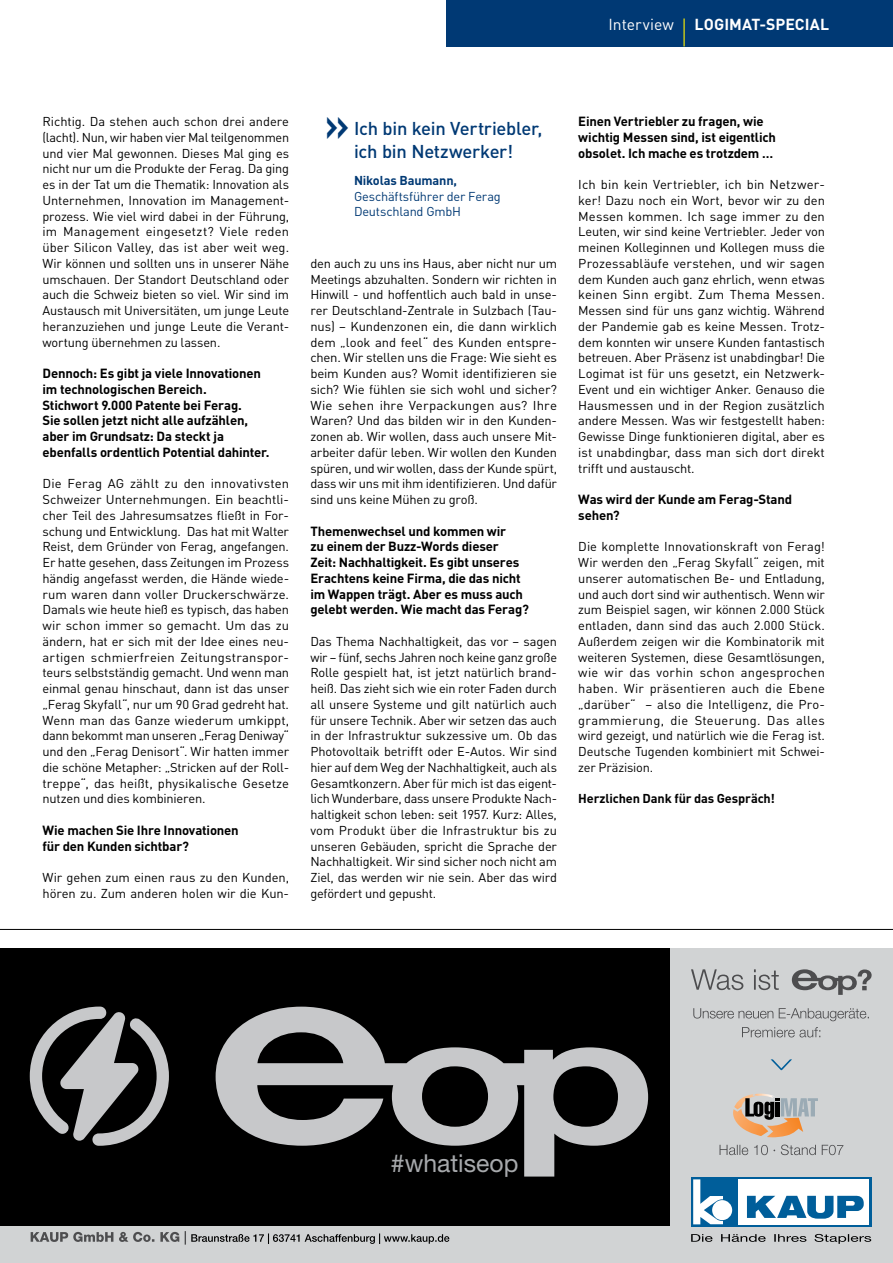
<style>
.page{position:relative;width:893px;height:1263px;background:#fff}
.page>*{position:absolute;margin:0;border:0;box-sizing:border-box;transform-origin:0 0}
.t1{font:500 48px "DIN";color:#003974;scale:.9 1}
.t2{font:24.75px "Helvetica Neue LT Pro";color:#a7a9ac}
.t3{font:500 18.3px/23.2px "DIN";letter-spacing:-.015em;color:#003974}
.t4{font:700 15.75px "DIN";letter-spacing:.005em;color:#fff}
.t5{font:700 13.2px/15.8px "DIN Pro";letter-spacing:-.015em;color:#000}
.t6{font:12.75px/15.8px "DIN Pro";letter-spacing:-.01em;color:#000;text-align:justify}
.t7{font:12.75px/15.8px "DIN Pro";letter-spacing:-.015em;color:#003974}
.t8{font:700 12.75px "DIN Pro";letter-spacing:-.01em;color:#000}
.t9{font:700 12.75px "DIN";letter-spacing:-.015em;color:#003974}
.s1{font-weight:400}
.s2{font-weight:400;font-size:32.4px;color:#fff200}
</style>
<div class="page">
<div style="left:446px;top:0;width:447px;height:47px;background:#003974"></div>
<div style="left:0;top:1226px;width:893px;height:37px;background:#d1d3d4"></div>
<div style="left:656px;top:948px;width:237px;height:315px;background:#d1d3d4"></div>
<div style="left:691px;top:1177px;width:181px;height:49px;background:linear-gradient(to bottom,#005d99,#07629d)"></div>
<svg style="left:693px;top:1179px;width:30px;height:45px"></svg>
<div style="left:739px;top:1179px;width:130px;height:45px;background:#fff"></div>
<svg style="left:747px;top:1196px;width:117px;height:23px"></svg>
<div style="left:712px;top:1200px;width:20px;height:20px;background:#fff;border-radius:50%"></div>
<svg style="left:691px;top:1234px;width:180px;height:10px"></svg>
<svg style="left:31px;top:1231px;width:418px;height:13px"></svg>
<svg style="left:719px;top:1144px;width:124px;height:11px"></svg>
<svg style="left:733px;top:1094px;width:85px;height:43px"></svg>
<div style="left:0;top:948px;width:670px;height:278px;background:#000"></div>
<svg style="left:771px;top:1059px;width:21px;height:11px"></svg>
<svg style="left:742px;top:1027px;width:78px;height:10px"></svg>
<svg style="left:693px;top:1008px;width:176px;height:13px"></svg>
<svg style="left:691px;top:969px;width:88px;height:21px"></svg>
<svg style="left:792px;top:969px;width:80px;height:26px"></svg>
<svg style="left:216px;top:1007px;width:432px;height:169px"></svg>
<svg style="left:30px;top:1006px;width:139px;height:140px"></svg>
<hr style="left:0;top:929px;width:893px;height:1px;background:#000">
<p class="t4" style="left:608px;top:14px;width:218px"><span class="s1">Interview</span> <span class="s2">|</span> Logimat-Special</p>
<p class="t6" style="left:43px;top:113px;width:248px">Richtig. Da stehen auch schon drei andere (lacht). Nun, wir haben vier Mal teilgenommen und vier Mal gewonnen. Dieses Mal ging es nicht nur um die Produkte der Ferag. Da ging es in der Tat um die Thematik: Innovation als Unternehmen, Innovation im Management&shy;prozess. Wie viel wird dabei in der Führung, im Management eingesetzt? Viele reden über Silicon Valley, das ist aber weit weg.<br>Wir können und sollten uns in unserer Nähe umschauen. Der Standort Deutschland oder auch die Schweiz bieten so viel. Wir sind im Austausch mit Universitäten, um junge Leute heranzuziehen und junge Leute die Verant&shy;wortung übernehmen zu lassen.</p>
<p class="t5" style="left:43px;top:365px;width:229px">Dennoch: Es gibt ja viele Innovationen im technologischen Bereich.<br>Stichwort 9.000 Patente bei Ferag.<br>Sie sollen jetzt nicht alle aufzählen, aber im Grundsatz: Da steckt ja ebenfalls ordentlich Potential dahinter.</p>
<p class="t6" style="left:43px;top:475px;width:248px">Die Ferag AG zählt zu den innovativsten Schweizer Unternehmungen. Ein beachtli&shy;cher Teil des Jahresumsatzes fließt in For&shy;schung und Entwicklung. Das hat mit Walter Reist, dem Gründer von Ferag, angefangen.<br>Er hatte gesehen, dass Zeitungen im Prozess händig angefasst werden, die Hände wiede&shy;rum waren dann voller Druckerschwärze.<br>Damals wie heute hieß es typisch, das haben wir schon immer so gemacht. Um das zu ändern, hat er sich mit der Idee eines neu&shy;artigen schmierfreien Zeitungstranspor&shy;teurs selbstständig gemacht. Und wenn man einmal genau hinschaut, dann ist das unser „Ferag Skyfall“, nur um 90 Grad gedreht hat.<br>Wenn man das Ganze wiederum umkippt, dann bekommt man unseren „Ferag Deniway“ und den „Ferag Denisort“. Wir hatten immer die schöne Metapher: „Stricken auf der Roll&shy;treppe“, das heißt, physikalische Gesetze nutzen und dies kombinieren.</p>
<p class="t5" style="left:43px;top:822px;width:198px">Wie machen Sie Ihre Innovationen für den Kunden sichtbar?</p>
<p class="t6" style="left:43px;top:869px;width:248px">Wir gehen zum einen raus zu den Kunden, hören zu. Zum anderen holen wir die Kun-</p>
<h1 class="t1" style="left:324px;top:93px;width:30px">»</h1>
<h3 class="t3" style="left:354px;top:116px;width:190px">Ich bin kein Vertriebler, ich bin Netzwerker!</h3>
<p class="t9" style="left:354px;top:172px;width:105px">Nikolas Baumann,</p>
<p class="t7" style="left:354px;top:188px;width:148px">Geschäftsführer der Ferag<br>Deutschland GmbH</p>
<p class="t6" style="left:310px;top:255px;width:248px">den auch zu uns ins Haus, aber nicht nur um Meetings abzuhalten. Sondern wir richten in Hinwill - und hoffentlich auch bald in unse&shy;rer Deutschland-Zentrale in Sulzbach (Tau&shy;nus) – Kundenzonen ein, die dann wirklich dem „look and feel“ des Kunden entspre&shy;chen. Wir stellen uns die Frage: Wie sieht es beim Kunden aus? Womit identifizieren sie sich? Wie fühlen sie sich wohl und sicher?<br>Wie sehen ihre Verpackungen aus? Ihre Waren? Und das bilden wir in den Kunden&shy;zonen ab. Wir wollen, dass auch unsere Mit&shy;arbeiter dafür leben. Wir wollen den Kunden spüren, und wir wollen, dass der Kunde spürt, dass wir uns mit ihm identifizieren. Und dafür sind uns keine Mühen zu groß.</p>
<p class="t5" style="left:310px;top:522px;width:220px">Themenwechsel und kommen wir<br>zu einem der Buzz-Words dieser<br>Zeit: Nachhaltigkeit. Es gibt unseres Erachtens keine Firma, die das nicht im Wappen trägt. Aber es muss auch gelebt werden. Wie macht das Ferag?</p>
<p class="t6" style="left:310px;top:633px;width:248px">Das Thema Nachhaltigkeit, das vor – sagen wir – fünf, sechs Jahren noch keine ganz große Rolle gespielt hat, ist jetzt natürlich brand&shy;heiß. Das zieht sich wie ein roter Faden durch all unsere Systeme und gilt natürlich auch für unsere Technik. Aber wir setzen das auch in der Infrastruktur sukzessive um. Ob das Photovoltaik betrifft oder E-Autos. Wir sind hier auf dem Weg der Nachhaltigkeit, auch als Gesamtkonzern. Aber für mich ist das eigent&shy;lich Wunderbare, dass unsere Produkte Nach&shy;haltigkeit schon leben: seit 1957. Kurz: Alles, vom Produkt über die Infrastruktur bis zu unseren Gebäuden, spricht die Sprache der Nachhaltigkeit. Wir sind sicher noch nicht am Ziel, das werden wir nie sein. Aber das wird gefördert und gepusht.</p>
<p class="t5" style="left:578px;top:113px;width:199px">Einen Vertriebler zu fragen, wie wichtig Messen sind, ist eigentlich obsolet. Ich mache es trotzdem …</p>
<p class="t6" style="left:578px;top:176px;width:248px">Ich bin kein Vertriebler, ich bin Netzwer&shy;ker! Dazu noch ein Wort, bevor wir zu den Messen kommen. Ich sage immer zu den Leuten, wir sind keine Vertriebler. Jeder von meinen Kolleginnen und Kollegen muss die Prozessabläufe verstehen, und wir sagen dem Kunden auch ganz ehrlich, wenn etwas keinen Sinn ergibt. Zum Thema Messen.<br>Messen sind für uns ganz wichtig. Während der Pandemie gab es keine Messen. Trotz&shy;dem konnten wir unsere Kunden fantastisch betreuen. Aber Präsenz ist unabdingbar! Die Logimat ist für uns gesetzt, ein Netzwerk-Event und ein wichtiger Anker. Genauso die Hausmessen und in der Region zusätzlich andere Messen. Was wir festgestellt haben:<br>Gewisse Dinge funktionieren digital, aber es ist unabdingbar, dass man sich dort direkt trifft und austauscht.</p>
<p class="t5" style="left:578px;top:491px;width:215px">Was wird der Kunde am Ferag-Stand sehen?</p>
<p class="t6" style="left:578px;top:538px;width:248px">Die komplette Innovationskraft von Ferag!<br>Wir werden den „Ferag Skyfall“ zeigen, mit unserer automatischen Be- und Entladung, und auch dort sind wir authentisch. Wenn wir zum Beispiel sagen, wir können 2.000 Stück entladen, dann sind das auch 2.000 Stück.<br>Außerdem zeigen wir die Kombinatorik mit weiteren Systemen, diese Gesamtlösungen, wie wir das vorhin schon angesprochen haben. Wir präsentieren auch die Ebene „darüber“ – also die Intelligenz, die Pro&shy;grammierung, die Steuerung. Das alles wird gezeigt, und natürlich wie die Ferag ist.<br>Deutsche Tugenden kombiniert mit Schwei&shy;zer Präzision.</p>
<p class="t8" style="left:578px;top:790px;width:198px">Herzlichen Dank für das Gespräch!</p>
<h2 class="t2" style="left:391px;top:1148px;width:129px">#whatiseop</h2>
</div>
